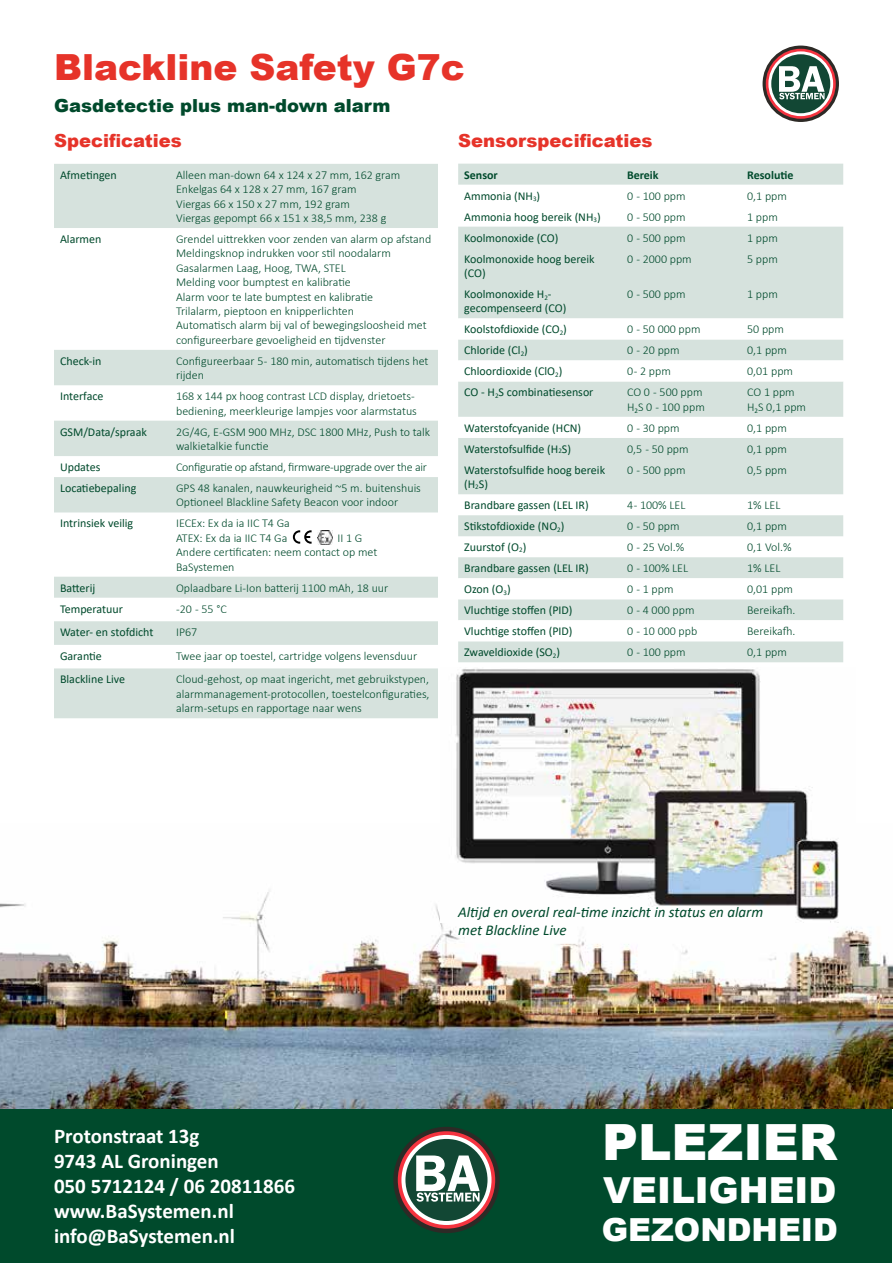
<style>
.page{position:relative;width:893px;height:1263px;background:#fff}
.page>*{position:absolute;margin:0;border:0;box-sizing:border-box;transform-origin:0 0}
.t1{font:900 49.95px "Arial";color:#fff}
.t2{font:900 36px "Arial";color:#e63329}
.t3{font:900 35.85px "Arial";color:#fff}
.t4{font:900 31.8px "Arial";color:#fff}
.t5{font:700 21px/25.2px "Calibri";color:#fff}
.t6{font:900 18px "Arial";color:#e63329}
.t7{font:900 18px "Arial";color:#004a2c}
.t8{font:italic 15px/18px "Calibri";color:#004a2c}
.t9{font:300 12px/14.4px "Calibri";color:#004a2c}
.t10{font:12px/14.4px "Calibri";color:#004a2c}
.t11{font:300 12px "Calibri";letter-spacing:-.02em;color:#004a2c}
.t12{font:700 12px "Calibri";color:#004a2c}
.s1{font-size:7.05px}
</style>
<div class="page">
<img style="left:0;top:890px;width:892px;height:219px">
<svg style="left:763px;top:46px;width:76px;height:76px"></svg>
<svg style="left:766px;top:49px;width:70px;height:70px"></svg>
<svg style="left:768px;top:51px;width:65px;height:65px"></svg>
<div style="left:771px;top:54px;width:59px;height:59px;background:#124734;border-radius:50%"></div>
<svg style="left:779px;top:66px;width:46px;height:33px"></svg>
<div style="left:1px;top:1109px;width:891px;height:153px;background:#004a2c"></div>
<div style="left:393px;top:1127px;width:107px;height:106px;background:#2d2a26;border-radius:50%"></div>
<svg style="left:398px;top:1131px;width:97px;height:98px"></svg>
<svg style="left:401px;top:1135px;width:90px;height:90px"></svg>
<div style="left:405px;top:1139px;width:82px;height:82px;background:#124734;border-radius:50%"></div>
<svg style="left:416px;top:1155px;width:64px;height:47px"></svg>
<div style="left:458px;top:164px;width:385px;height:21px;background:#d6e2dd"></div>
<svg style="left:458px;top:227px;width:385px;height:435px;fill:#d6e2dd"></svg>
<svg style="left:458px;top:318px;width:385px;height:120px"></svg>
<svg style="left:458px;top:578px;width:385px;height:21px"></svg>
<svg style="left:458px;top:620px;width:385px;height:21px"></svg>
<div style="left:54px;top:164px;width:384px;height:64px;background:#d6e2dd"></div>
<svg style="left:54px;top:350px;width:384px;height:368px;fill:#d6e2dd"></svg>
<svg style="left:293px;top:530px;width:19px;height:14px"></svg>
<img style="left:317px;top:531px;width:15px;height:13px">
<img style="left:441px;top:668px;width:414px;height:255px">
<h2 class="t2" style="left:54px;top:41px;width:412px">Blackline Safety G7c</h2>
<h3 class="t7" style="left:54px;top:93px;width:338px">Gasdetectie plus man-down alarm</h3>
<h3 class="t6" style="left:458px;top:127px;width:196px">Sensorspecificaties</h3>
<p class="t12" style="left:464px;top:166px;width:35px">Sensor</p>
<p class="t12" style="left:627px;top:166px;width:33px">Bereik</p>
<p class="t12" style="left:747px;top:166px;width:48px">Resolutie</p>
<p class="t10" style="left:464px;top:188px;width:78px">Ammonia (NH<sub>3</sub>)</p>
<p class="t9" style="left:627px;top:188px;width:60px">0 - 100 ppm</p>
<p class="t9" style="left:747px;top:188px;width:41px">0,1 ppm</p>
<p class="t10" style="left:464px;top:209px;width:138px">Ammonia hoog bereik (NH<sub>3</sub>)</p>
<p class="t9" style="left:627px;top:209px;width:60px">0 - 500 ppm</p>
<p class="t9" style="left:747px;top:209px;width:32px">1 ppm</p>
<p class="t10" style="left:464px;top:230px;width:96px">Koolmonoxide (CO)</p>
<p class="t9" style="left:627px;top:230px;width:60px">0 - 500 ppm</p>
<p class="t9" style="left:747px;top:230px;width:32px">1 ppm</p>
<p class="t10" style="left:464px;top:251px;width:132px">Koolmonoxide hoog bereik (CO)</p>
<p class="t9" style="left:627px;top:251px;width:66px">0 - 2000 ppm</p>
<p class="t9" style="left:747px;top:251px;width:32px">5 ppm</p>
<p class="t10" style="left:464px;top:287px;width:104px">Koolmonoxide H<sub>2</sub>- gecompenseerd (CO)</p>
<p class="t9" style="left:627px;top:287px;width:60px">0 - 500 ppm</p>
<p class="t9" style="left:747px;top:287px;width:32px">1 ppm</p>
<p class="t10" style="left:464px;top:322px;width:104px">Koolstofdioxide (CO<sub>2</sub>)</p>
<p class="t9" style="left:627px;top:322px;width:75px">0 - 50 000 ppm</p>
<p class="t9" style="left:747px;top:322px;width:38px">50 ppm</p>
<p class="t10" style="left:464px;top:343px;width:65px">Chloride (Cl<sub>2</sub>)</p>
<p class="t9" style="left:627px;top:343px;width:54px">0 - 20 ppm</p>
<p class="t9" style="left:747px;top:343px;width:41px">0,1 ppm</p>
<p class="t10" style="left:464px;top:364px;width:100px">Chloordioxide (ClO<sub>2</sub>)</p>
<p class="t9" style="left:627px;top:364px;width:45px">0 - 2 ppm</p>
<p class="t9" style="left:747px;top:364px;width:47px">0,01 ppm</p>
<p class="t10" style="left:464px;top:385px;width:131px">CO - H<sub>2</sub>S combinatiesensor</p>
<p class="t9" style="left:627px;top:385px;width:79px">CO 0 - 500 ppm<br>H<sub>2</sub>S 0 - 100 ppm</p>
<p class="t9" style="left:747px;top:385px;width:60px">CO 1 ppm<br>H<sub>2</sub>S 0,1 ppm</p>
<p class="t10" style="left:464px;top:420px;width:118px">Waterstofcyanide (HCN)</p>
<p class="t9" style="left:627px;top:421px;width:54px">0 - 30 ppm</p>
<p class="t9" style="left:747px;top:421px;width:41px">0,1 ppm</p>
<p class="t10" style="left:464px;top:441px;width:108px">Waterstofsulfide (H<span class="s1">2</span>S)</p>
<p class="t9" style="left:627px;top:442px;width:63px">0,5 - 50 ppm</p>
<p class="t9" style="left:747px;top:442px;width:41px">0,1 ppm</p>
<p class="t10" style="left:464px;top:462px;width:142px">Waterstofsulfide hoog bereik (H<span class="s1">2</span>S)</p>
<p class="t9" style="left:627px;top:463px;width:60px">0 - 500 ppm</p>
<p class="t9" style="left:747px;top:463px;width:41px">0,5 ppm</p>
<p class="t10" style="left:464px;top:498px;width:126px">Brandbare gassen (LEL IR)</p>
<p class="t9" style="left:627px;top:498px;width:60px">4 - 100% LEL</p>
<p class="t9" style="left:747px;top:498px;width:35px">1% LEL</p>
<p class="t10" style="left:464px;top:519px;width:102px">Stikstofdioxide (NO<sub>2</sub>)</p>
<p class="t9" style="left:627px;top:519px;width:54px">0 - 50 ppm</p>
<p class="t9" style="left:747px;top:519px;width:41px">0,1 ppm</p>
<p class="t10" style="left:464px;top:540px;width:64px">Zuurstof (O<span class="s1">2</span>)</p>
<p class="t9" style="left:627px;top:540px;width:59px">0 - 25 Vol.%</p>
<p class="t9" style="left:747px;top:540px;width:46px">0,1 Vol.%</p>
<p class="t10" style="left:464px;top:561px;width:126px">Brandbare gassen (LEL IR)</p>
<p class="t9" style="left:627px;top:561px;width:63px">0 - 100% LEL</p>
<p class="t9" style="left:747px;top:561px;width:35px">1% LEL</p>
<p class="t10" style="left:464px;top:582px;width:48px">Ozon (O<sub>3</sub>)</p>
<p class="t9" style="left:627px;top:582px;width:48px">0 - 1 ppm</p>
<p class="t9" style="left:747px;top:582px;width:47px">0,01 ppm</p>
<p class="t10" style="left:464px;top:603px;width:110px">Vluchtige stoffen (PID)</p>
<p class="t9" style="left:627px;top:603px;width:69px">0 - 4 000 ppm</p>
<p class="t9" style="left:747px;top:603px;width:50px">Bereikafh.</p>
<p class="t10" style="left:464px;top:624px;width:110px">Vluchtige stoffen (PID)</p>
<p class="t9" style="left:627px;top:624px;width:72px">0 - 10 000 ppb</p>
<p class="t9" style="left:747px;top:624px;width:50px">Bereikafh.</p>
<p class="t10" style="left:464px;top:645px;width:97px">Zwaveldioxide (SO<sub>2</sub>)</p>
<p class="t9" style="left:627px;top:645px;width:60px">0 - 100 ppm</p>
<p class="t9" style="left:747px;top:645px;width:41px">0,1 ppm</p>
<h3 class="t6" style="left:54px;top:128px;width:129px">Specificaties</h3>
<p class="t10" style="left:60px;top:167px;width:58px">Afmetingen</p>
<p class="t9" style="left:176px;top:168px;width:226px">Alleen man-down 64 x 124 x 27 mm, 162 gram Enkelgas 64 x 128 x 27 mm, 167 gram<br>Viergas 66 x 150 x 27 mm, 192 gram<br>Viergas gepompt 66 x 151 x 38,5 mm, 238 g</p>
<p class="t10" style="left:60px;top:232px;width:43px">Alarmen</p>
<p class="t9" style="left:176px;top:232px;width:257px">Grendel uittrekken voor zenden van alarm op afstand Meldingsknop indrukken voor stil noodalarm Gasalarmen Laag, Hoog, TWA, STEL<br>Melding voor bumptest en kalibratie<br>Alarm voor te late bumptest en kalibratie<br>Trilalarm, pieptoon en knipperlichten<br>Automatisch alarm bij val of bewegingsloosheid met configureerbare gevoeligheid en tijdvenster</p>
<p class="t10" style="left:60px;top:353px;width:43px">Check-in</p>
<p class="t9" style="left:176px;top:354px;width:254px">Configureerbaar 5 - 180 min, automatisch tijdens het rijden</p>
<p class="t10" style="left:60px;top:389px;width:45px">Interface</p>
<p class="t9" style="left:176px;top:389px;width:242px">168 x 144 px hoog contrast LCD display, drietoets&shy;bediening, meerkleurige lampjes voor alarmstatus</p>
<p class="t10" style="left:60px;top:424px;width:88px">GSM/Data/spraak</p>
<p class="t9" style="left:176px;top:424px;width:256px">2G/4G, E-GSM 900 MHz, DSC 1800 MHz, Push to talk walkietalkie functie</p>
<p class="t10" style="left:60px;top:460px;width:42px">Updates</p>
<p class="t11" style="left:176px;top:460px;width:252px">Configuratie op afstand, firmware-upgrade over the air</p>
<p class="t10" style="left:60px;top:481px;width:78px">Locatiebepaling</p>
<p class="t9" style="left:176px;top:481px;width:246px">GPS 48 kanalen, nauwkeurigheid ~5 m. buitenshuis<br>Optioneel Blackline Safety Beacon voor indoor</p>
<p class="t10" style="left:60px;top:516px;width:75px">Intrinsiek veilig</p>
<p class="t9" style="left:176px;top:516px;width:115px">IECEx: Ex da ia IIC T4 Ga<br>ATEX: Ex da ia IIC T4 Ga</p>
<p class="t9" style="left:176px;top:531px;width:203px;text-indent:161px">II 1 G<br>Andere certificaten: neem contact op met<br>BaSystemen</p>
<p class="t10" style="left:60px;top:580px;width:37px">Batterij</p>
<p class="t9" style="left:176px;top:580px;width:214px">Oplaadbare Li-Ion batterij 1100 mAh, 18 uur</p>
<p class="t10" style="left:60px;top:601px;width:64px">Temperatuur</p>
<p class="t9" style="left:176px;top:601px;width:52px">-20 - 55 °C</p>
<p class="t10" style="left:60px;top:625px;width:95px">Water- en stofdicht</p>
<p class="t9" style="left:176px;top:625px;width:23px">IP67</p>
<p class="t10" style="left:60px;top:648px;width:43px">Garantie</p>
<p class="t9" style="left:176px;top:648px;width:243px">Twee jaar op toestel, cartridge volgens levensduur</p>
<p class="t10" style="left:60px;top:672px;width:67px">Blackline Live</p>
<p class="t9" style="left:176px;top:672px;width:255px;text-align:justify">Cloud-gehost, op maat ingericht, met gebruikstypen, alarmmanagement-protocollen, toestelconfiguraties, alarm-setups en rapportage naar wens</p>
<p class="t8" style="left:458px;top:903px;width:307px">Altijd en overal real-time inzicht in status en alarm met Blackline Live</p>
<h3 class="t5" style="left:54px;top:1123px;width:242px">Protonstraat 13g<br>9743 AL Groningen<br>050 5712124 / 06 20811866 www.BaSystemen.nl info@BaSystemen.nl</h3>
<h1 class="t1" style="left:602px;top:1106px;width:237px">PLEZIER</h1>
<h3 class="t3" style="left:603px;top:1164px;width:235px">VEILIGHEID</h3>
<h3 class="t4" style="left:602px;top:1207px;width:238px">GEZONDHEID</h3>
</div>
